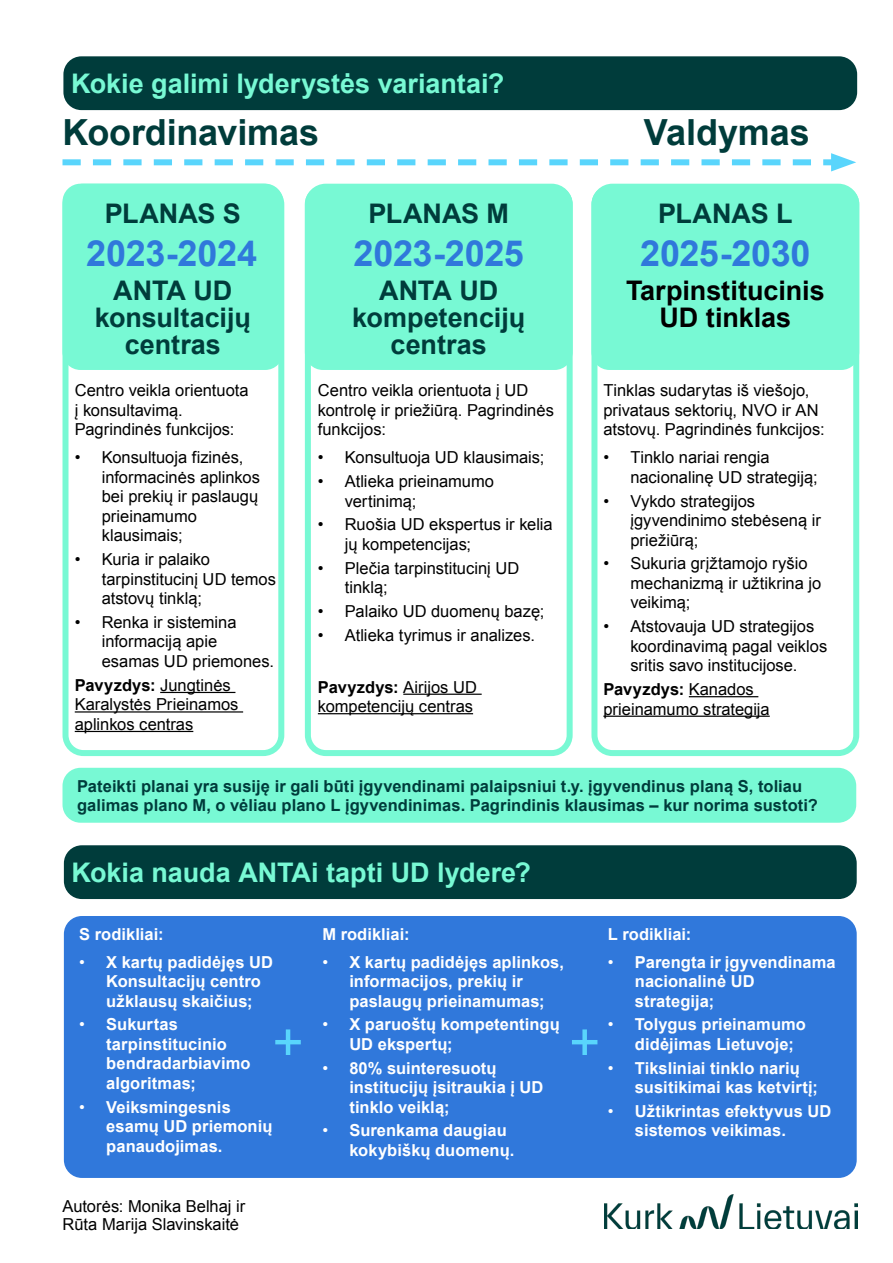
<style>
.page{position:relative;width:893px;height:1263px;background:#fff}
.page>*{position:absolute;margin:0;border:0;box-sizing:border-box;transform-origin:0 0}
.t1{font:54px "Arial";color:#59d5fc}
.t2{font:700 36px "Arial";letter-spacing:-.01em;color:#3078db}
.t3{font:700 36px "Arial";letter-spacing:-.005em;color:#003c3b}
.t4{font:700 27px/27px "Arial";color:#003c3b;text-align:center}
.t5{font:700 27px "Arial";color:#78f9d4}
.t6{font:700 27px/27px "Arial";color:#000;text-align:center}
.t7{font:16.5px/19.5px "Arial";color:#000}
.t8{font:700 16.5px/19.5px "Arial";letter-spacing:.005em;color:#fff}
.t9{font:700 16.5px/19.5px "Arial";letter-spacing:.005em;color:#003c3b}
.s1{font-weight:700}
.s2{font-weight:400}
</style>
<div class="page">
<div style="left:64px;top:916px;width:793px;height:262px;background:#3078db;border-radius:18px"></div>
<div style="left:63px;top:184px;width:221px;height:572px;border:6px solid #78f9d4;border-radius:18px"></div>
<div style="left:63px;top:184px;width:220px;height:186px;background:#78f9d4;border-radius:18px"></div>
<div style="left:63px;top:768px;width:793px;height:55px;background:#78f9d4;border-radius:18px"></div>
<div style="left:305px;top:186px;width:268px;height:184px;background:#78f9d4;border-radius:18px"></div>
<div style="left:591px;top:186px;width:268px;height:184px;background:#78f9d4;border-radius:18px"></div>
<svg style="left:63px;top:153px;width:793px;height:18px"></svg>
<div style="left:305px;top:184px;width:268px;height:572px;border:6px solid #78f9d4;border-radius:18px"></div>
<div style="left:591px;top:184px;width:268px;height:572px;border:6px solid #78f9d4;border-radius:18px"></div>
<div style="left:64px;top:845px;width:793px;height:54px;background:#003c3b;border-radius:18px"></div>
<div style="left:63px;top:56px;width:794px;height:54px;background:#003c3b;border-radius:18px"></div>
<img style="left:604px;top:1195px;width:253px;height:34px">
<hr style="left:160px;top:692px;width:75px;height:1px;background:#000">
<hr style="left:75px;top:711px;width:168px;height:1px;background:#000">
<hr style="left:75px;top:731px;width:118px;height:1px;background:#000">
<hr style="left:403px;top:694px;width:79px;height:1px;background:#000">
<hr style="left:318px;top:713px;width:155px;height:1px;background:#000">
<hr style="left:689px;top:696px;width:69px;height:1px;background:#000">
<hr style="left:603px;top:716px;width:167px;height:1px;background:#000">
<h3 class="t5" style="left:71px;top:66px;width:435px">Kokie galimi lyderystės variantai?</h3>
<h2 class="t3" style="left:63px;top:109px;width:258px">Koordinavimas</h2>
<h2 class="t3" style="left:644px;top:109px;width:167px">Valdymas</h2>
<h3 class="t4" style="left:105px;top:201px;width:138px">PLANAS S</h3>
<h3 class="t4" style="left:368px;top:201px;width:142px">PLANAS M</h3>
<h3 class="t4" style="left:658px;top:201px;width:136px">PLANAS L</h3>
<h2 class="t2" style="left:86px;top:230px;width:172px">2023-2024</h2>
<h3 class="t4" style="left:95px;top:278px;width:158px">ANTA UD konsultacijų centras</h3>
<h2 class="t2" style="left:354px;top:230px;width:172px">2023-2025</h2>
<h2 class="t2" style="left:640px;top:230px;width:172px">2025-2030</h2>
<h3 class="t6" style="left:626px;top:278px;width:200px">Tarpinstitucinis<br>UD tinklas</h3>
<h3 class="t4" style="left:352px;top:278px;width:175px">ANTA UD kompetencijų centras</h3>
<p class="t7" style="left:75px;top:381px;width:175px">Centro veikla orientuota į konsultavimą.<br>Pagrindinės funkcijos:</p>
<p class="t7" style="left:102px;top:448px;width:160px;text-indent:-27px">• Konsultuoja fizinės, informacinės aplinkos bei prekių ir paslaugų prieinamumo klausimais;</p>
<p class="t7" style="left:102px;top:550px;width:176px;text-indent:-27px">• Kuria ir palaiko tarpinstitucinį UD temos atstovų tinklą;</p>
<p class="t7" style="left:102px;top:613px;width:174px;text-indent:-27px">• Renka ir sistemina informaciją apie esamas UD priemones.</p>
<p class="t7" style="left:75px;top:675px;width:165px"><span class="s1">Pavyzdys:</span> Jungtinės<br>Karalystės Prieinamos aplinkos centras</p>
<p class="t7" style="left:318px;top:381px;width:238px">Centro veikla orientuota į UD kontrolę ir priežiūrą. Pagrindinės funkcijos:</p>
<p class="t7" style="left:318px;top:448px;width:228px">• Konsultuoja UD klausimais;</p>
<p class="t7" style="left:345px;top:472px;width:151px;text-indent:-27px">• Atlieka prieinamumo vertinimą;</p>
<p class="t7" style="left:345px;top:515px;width:209px;text-indent:-27px">• Ruošia UD ekspertus ir kelia jų kompetencijas;</p>
<p class="t7" style="left:345px;top:558px;width:176px;text-indent:-27px">• Plečia tarpinstitucinį UD tinklą;</p>
<p class="t7" style="left:318px;top:602px;width:228px">• Palaiko UD duomenų bazę;</p>
<p class="t7" style="left:318px;top:625px;width:219px">• Atlieka tyrimus ir analizes.</p>
<p class="t7" style="left:318px;top:677px;width:161px"><span class="s1">Pavyzdys:</span> Airijos UD kompetencijų centras</p>
<p class="t7" style="left:603px;top:381px;width:223px">Tinklas sudarytas iš viešojo, privataus sektorių, NVO ir AN atstovų. Pagrindinės funkcijos:</p>
<p class="t7" style="left:630px;top:448px;width:189px;text-indent:-27px">• Tinklo nariai rengia nacionalinę UD strategiją;</p>
<p class="t7" style="left:630px;top:491px;width:192px;text-indent:-27px">• Vykdo strategijos įgyvendinimo stebėseną ir priežiūrą;</p>
<p class="t7" style="left:630px;top:554px;width:192px;text-indent:-27px">• Sukuria grįžtamojo ryšio mechanizmą ir užtikrina jo veikimą;</p>
<p class="t7" style="left:630px;top:617px;width:198px;text-indent:-27px">• Atstovauja UD strategijos koordinavimą pagal veiklos sritis savo institucijose.</p>
<p class="t7" style="left:603px;top:680px;width:168px"><span class="s1">Pavyzdys:</span> Kanados prieinamumo strategija</p>
<p class="t9" style="left:77px;top:776px;width:742px">Pateikti planai yra susiję ir gali būti įgyvendinami palaipsniui t.y. įgyvendinus planą S, toliau galimas plano M, o vėliau plano L įgyvendinimas. Pagrindinis klausimas – kur norima sustoti?</p>
<h3 class="t5" style="left:71px;top:855px;width:461px">Kokia nauda ANTAi tapti UD lydere?</h3>
<p class="t8" style="left:79px;top:924px;width:86px">S rodikliai:</p>
<p class="t8" style="left:106px;top:952px;width:168px;text-indent:-27px"><span class="s2">•</span> X kartų padidėjęs UD<br>Konsultacijų centro užklausų skaičius;</p>
<p class="t8" style="left:106px;top:1015px;width:146px;text-indent:-27px"><span class="s2">•</span> Sukurtas tarpinstitucinio bendradarbiavimo algoritmas;</p>
<p class="t8" style="left:106px;top:1098px;width:168px;text-indent:-27px"><span class="s2">•</span> Veiksmingesnis esamų UD priemonių panaudojimas.</p>
<p class="t8" style="left:322px;top:925px;width:89px">M rodikliai:</p>
<p class="t8" style="left:349px;top:953px;width:216px;text-indent:-27px"><span class="s2">•</span> X kartų padidėjęs aplinkos, informacijos, prekių ir paslaugų prieinamumas;</p>
<p class="t8" style="left:349px;top:1015px;width:212px;text-indent:-27px"><span class="s2">•</span> X paruoštų kompetentingų<br>UD ekspertų;</p>
<p class="t8" style="left:349px;top:1059px;width:196px;text-indent:-27px"><span class="s2">•</span> 80% suinteresuotų institucijų įsitraukia į UD tinklo veiklą;</p>
<p class="t8" style="left:349px;top:1121px;width:167px;text-indent:-27px"><span class="s2">•</span> Surenkama daugiau kokybiškų duomenų.</p>
<h1 class="t1" style="left:272px;top:1007px;width:33px">+</h1>
<h1 class="t1" style="left:569px;top:1007px;width:33px">+</h1>
<p class="t8" style="left:608px;top:925px;width:85px">L rodikliai:</p>
<p class="t8" style="left:635px;top:953px;width:202px;text-indent:-27px"><span class="s2">•</span> Parengta ir įgyvendinama nacionalinė UD strategija;</p>
<p class="t8" style="left:635px;top:1015px;width:173px;text-indent:-27px"><span class="s2">•</span> Tolygus prieinamumo didėjimas Lietuvoje;</p>
<p class="t8" style="left:635px;top:1059px;width:185px;text-indent:-27px"><span class="s2">•</span> Tiksliniai tinklo narių susitikimai kas ketvirtį;</p>
<p class="t8" style="left:635px;top:1102px;width:198px;text-indent:-27px"><span class="s2">•</span> Užtikrintas efektyvus UD sistemos veikimas.</p>
<p class="t7" style="left:63px;top:1198px;width:184px;line-height:17.5px">Autorės: Monika Belhaj ir<br>Rūta Marija Slavinskaitė</p>
</div>
